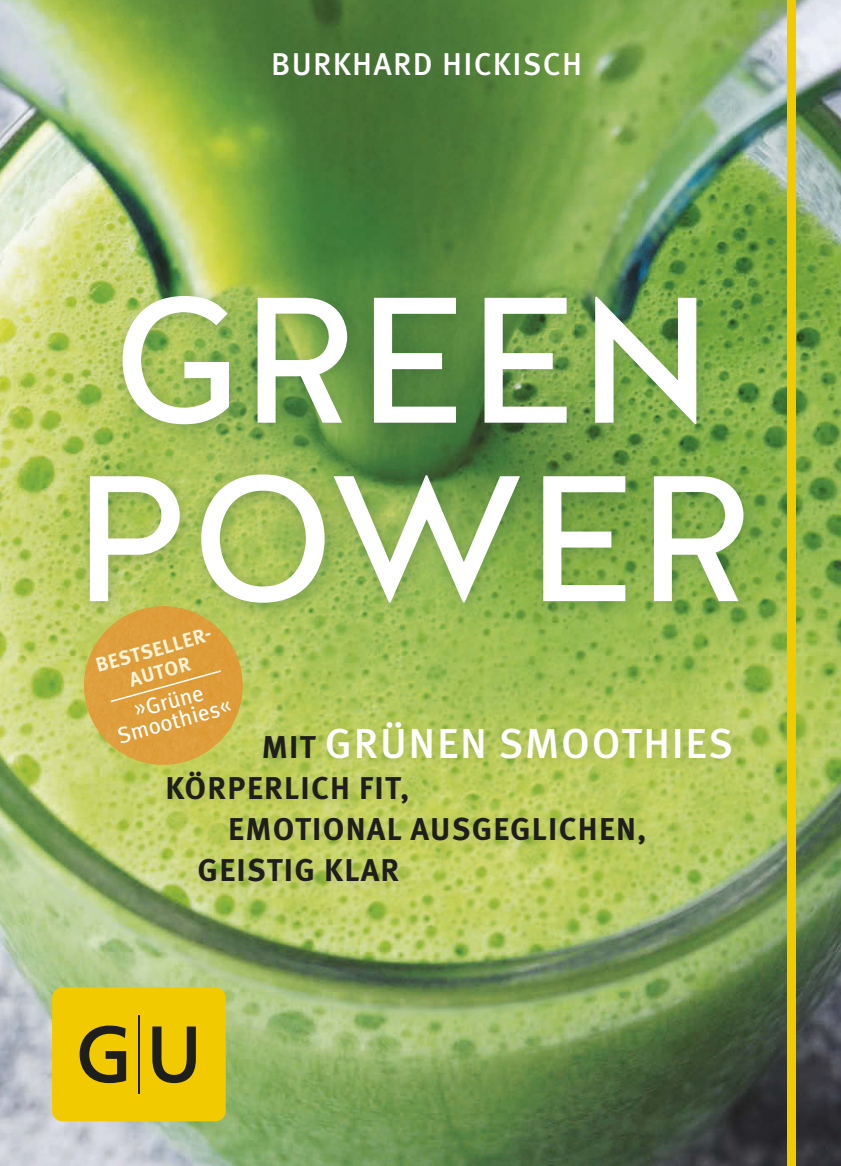
<style>
.page{position:relative;width:841px;height:1166px;background:#fff}
.page>*{position:absolute;margin:0;border:0;box-sizing:border-box;transform-origin:0 0}
.t1{font:178.33px/178.3px "Halis GR";color:#fff}
.t2{font:500 42px "Meta OT";letter-spacing:.04em;color:#fff}
.t3{font:700 31.5px "Meta OT";letter-spacing:.04em;color:#1e1e1c}
.t4{font:500 31.5px "Meta OT";letter-spacing:.04em;color:#fff}
.t5{font:22.75px/20.1px "Meta OT";color:#fff;text-align:center}
.t6{font:700 20.12px/22.8px "Meta OT";color:#fcf4d8;text-align:center}
.s1{font-weight:700;font-size:31.5px;color:#1e1e1c}
</style>
<div class="page">
<img style="left:0;top:0;width:841px;height:1166px">
<div style="left:787px;top:0;width:9px;height:1166px;background:#f1ca00"></div>
<div style="left:52px;top:987px;width:174px;height:134px;background:#f1ca00;border-radius:10px"></div>
<svg style="left:80px;top:1025px;width:46px;height:58px"></svg>
<svg style="left:152px;top:1026px;width:44px;height:57px"></svg>
<hr style="left:138px;top:1015px;width:2px;height:79px;background:#1e1e1c">
<img style="left:161px;top:716px;width:583px;height:179px">
<img style="left:77px;top:283px;width:686px;height:340px">
<img style="left:80px;top:606px;width:166px;height:162px">
<svg style="left:109px;top:669px;width:114px;height:34px;background:#dfa142"></svg>
<p class="t4" style="left:271px;top:45px;width:313px">BURKHARD HICKISCH</p>
<h1 class="t1" style="left:72px;top:275px;width:684px">GREEN<br>POWER</h1>
<p class="t6" style="left:93px;top:654px;width:124px;rotate:-15deg">BESTSELLER-<br>AUTOR</p>
<p class="t5" style="left:109px;top:708px;width:119px;rotate:-16deg">»Grüne<br>Smoothies«</p>
<h2 class="t2" style="left:262px;top:717px;width:473px"><span class="s1">MIT</span> GRÜNEN SMOOTHIES</h2>
<p class="t3" style="left:165px;top:768px;width:245px">KÖRPERLICH FIT,</p>
<p class="t3" style="left:228px;top:809px;width:420px">EMOTIONAL AUSGEGLICHEN,</p>
<p class="t3" style="left:198px;top:850px;width:203px">GEISTIG KLAR</p>
</div>
